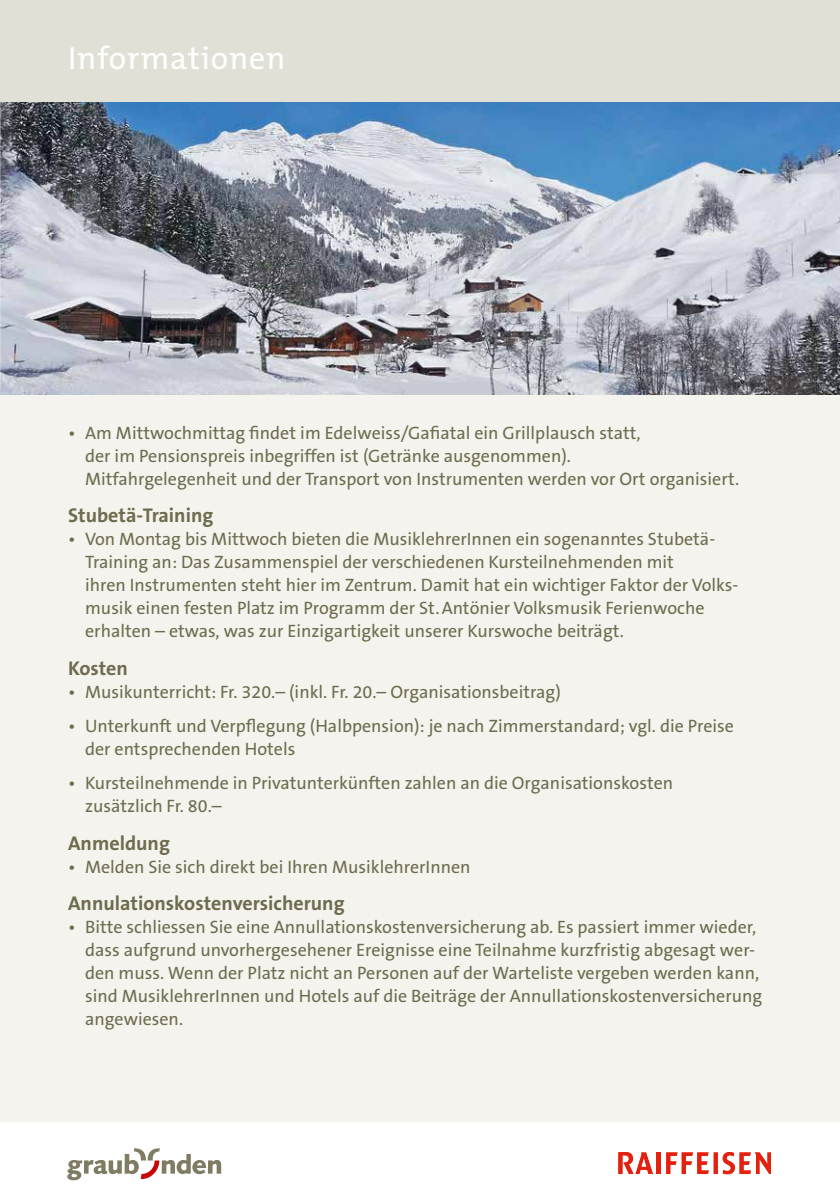
<style>
.page{position:relative;width:840px;height:1191px;background:#fff}
.page>*{position:absolute;margin:0;border:0;box-sizing:border-box;transform-origin:0 0}
.t1{font:32px "The Mix B5 Plain";letter-spacing:.025em;color:#fff}
.t2{font:700 20px "The Sans B7";color:#6e6b4e}
.t3{font:18px/23px "The Sans B5 Plain";color:#6e6b4e}
</style>
<div class="page">
<div style="left:0;top:102px;width:839px;height:1037px;background:#f4f3ee"></div>
<div style="left:0;top:1123px;width:839px;height:68px;background:#fff"></div>
<div style="left:0;top:0;width:839px;height:102px;background:#e1e0d6"></div>
<svg style="left:618px;top:1152px;width:152px;height:22px"></svg>
<svg style="left:67px;top:1148px;width:154px;height:32px"></svg>
<img style="left:1px;top:102px;width:838px;height:292px">
<img style="left:0;top:102px;width:1px;height:292px">
<h1 class="t1" style="left:68px;top:42px;width:219px">Informationen</h1>
<p class="t3" style="left:85px;top:422px;width:655px;text-indent:-17px">• Am Mittwochmittag findet im Edelweiss/Gafiatal ein Grillplausch statt,<br>der im Pensionspreis inbegriffen ist (Getränke ausgenommen).<br>Mitfahrgelegenheit und der Transport von Instrumenten werden vor Ort organisiert.</p>
<p class="t2" style="left:68px;top:505px;width:147px">Stubetä-Training</p>
<p class="t3" style="left:85px;top:528px;width:652px;text-indent:-17px">• Von Montag bis Mittwoch bieten die MusiklehrerInnen ein sogenanntes Stubetä-Training an: Das Zusammenspiel der verschiedenen Kursteilnehmenden mit<br>ihren Instrumenten steht hier im Zentrum. Damit hat ein wichtiger Faktor der Volks&shy;musik einen festen Platz im Programm der St.Antönier Volksmusik Ferienwoche erhalten – etwas, was zur Einzigartigkeit unserer Kurswoche beiträgt.</p>
<p class="t2" style="left:68px;top:657px;width:61px">Kosten</p>
<p class="t3" style="left:68px;top:680px;width:494px">• Musikunterricht: Fr. 320.– (inkl. Fr. 20.– Organisationsbeitrag)</p>
<p class="t3" style="left:85px;top:715px;width:650px;text-indent:-17px">• Unterkunft und Verpflegung (Halbpension): je nach Zimmerstandard; vgl. die Preise der entsprechenden Hotels</p>
<p class="t3" style="left:85px;top:772px;width:589px;text-indent:-17px">• Kursteilnehmende in Privatunterkünften zahlen an die Organisationskosten zusätzlich Fr. 80.–</p>
<p class="t2" style="left:68px;top:832px;width:103px">Anmeldung</p>
<p class="t3" style="left:68px;top:855px;width:404px">• Melden Sie sich direkt bei Ihren MusiklehrerInnen</p>
<p class="t2" style="left:68px;top:892px;width:278px">Annulationskostenversicherung</p>
<p class="t3" style="left:85px;top:916px;width:678px;text-indent:-17px">• Bitte schliessen Sie eine Annullationskostenversicherung ab. Es passiert immer wieder, dass aufgrund unvorhergesehener Ereignisse eine Teilnahme kurzfristig abgesagt wer&shy;den muss. Wenn der Platz nicht an Personen auf der Warteliste vergeben werden kann, sind MusiklehrerInnen und Hotels auf die Beiträge der Annullationskostenversicherung angewiesen.</p>
</div>
